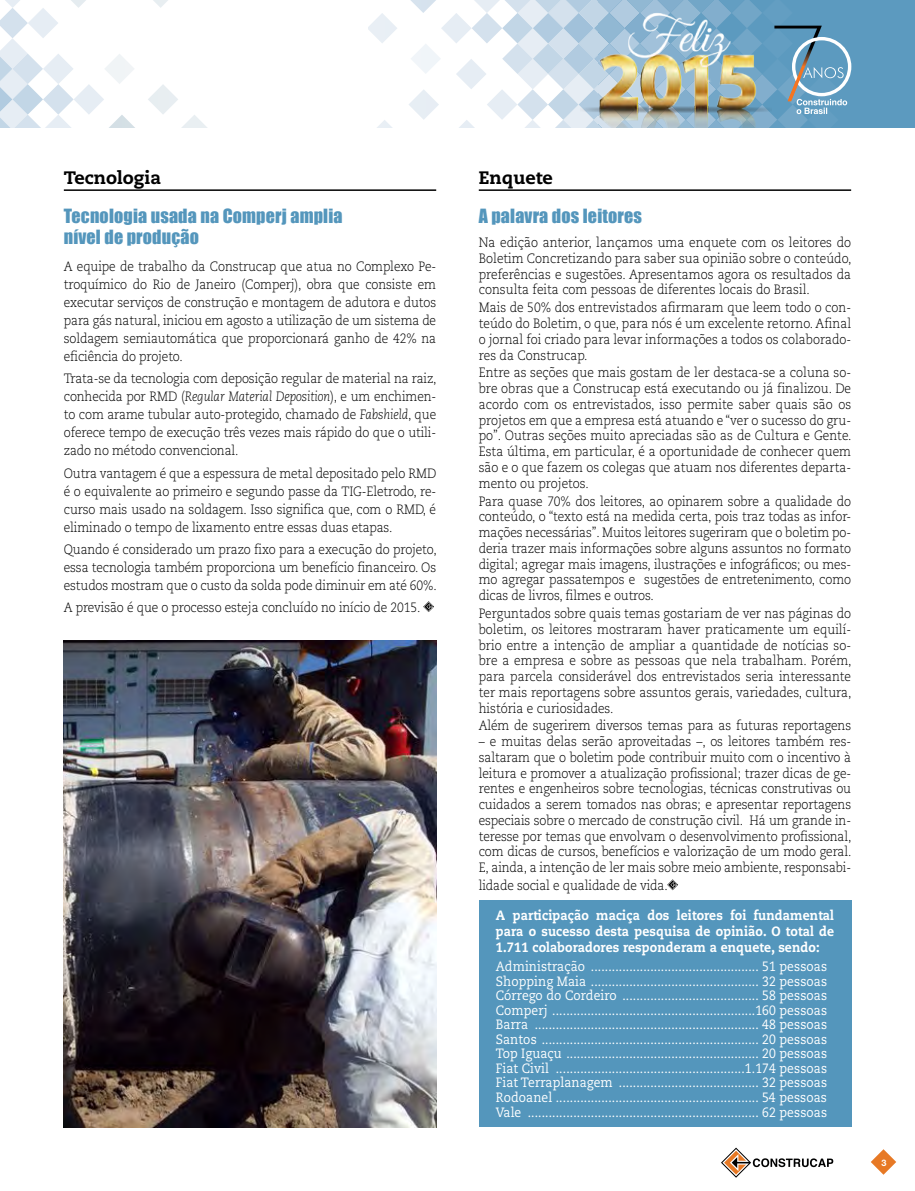
<style>
.page{position:relative;width:915px;height:1191px;background:#fff}
.page>*{position:absolute;margin:0;border:0;box-sizing:border-box;transform-origin:0 0}
.t1{font:18px/21.6px "Impact";letter-spacing:.01em;color:#5496bc}
.t2{font:800 18px "Caecilia LT Std";color:#000}
.t3{font:300 13.5px/15.8px "Caecilia LT Std";letter-spacing:-.01em;color:#000;text-align:justify;scale:.9 1}
.t4{font:13.5px/14.5px "Caecilia LT Std";letter-spacing:.01em;color:#fff;text-align:justify;scale:.9 1}
.t5{font:800 13.5px/16.2px "Caecilia LT Std";letter-spacing:.01em;color:#fff;text-align:justify;scale:.9 1}
.t6{font:700 9px "Helvetica Neue LT";color:#fff}
.s1{font-style:italic}
</style>
<div class="page">
<img style="left:64px;top:641px;width:372px;height:486px">
<div style="left:479px;top:900px;width:372px;height:227px;background:#5496bc"></div>
<svg style="left:153px;top:0;width:15px;height:8px"></svg>
<svg style="left:0;top:0;width:135px;height:128px"></svg>
<svg style="left:148px;top:85px;width:59px;height:43px"></svg>
<svg style="left:423px;top:601px;width:11px;height:11px"></svg>
<svg style="left:667px;top:879px;width:11px;height:11px"></svg>
<hr style="left:64px;top:189px;width:372px;height:2px;background:#000">
<hr style="left:478px;top:189px;width:372px;height:2px;background:#000">
<div style="left:598px;top:0;width:316px;height:127px;background:#5c9abf"></div>
<svg style="left:368px;top:13px;width:29px;height:30px"></svg>
<svg style="left:377px;top:120px;width:15px;height:8px"></svg>
<svg style="left:871px;top:1149px;width:24px;height:25px"></svg>
<svg style="left:721px;top:1147px;width:112px;height:30px"></svg>
<svg style="left:409px;top:0;width:442px;height:128px"></svg>
<h1 class="t2" style="left:64px;top:166px;width:99px">Tecnologia</h1>
<h1 class="t2" style="left:478px;top:166px;width:75px">Enquete</h1>
<h1 class="t1" style="left:64px;top:204px;width:280px">Tecnologia usada na Comperj amplia nível de produção</h1>
<p class="t3" style="left:64px;top:258px;width:415px;line-height:18px">A equipe de trabalho da Construcap que atua no Complexo Pe&shy;troquímico do Rio de Janeiro (Comperj), obra que consiste em executar serviços de construção e montagem de adutora e dutos para gás natural, iniciou em agosto a utilização de um sistema de soldagem semiautomática que proporcionará ganho de 42% na eficiência do projeto.</p>
<p class="t3" style="left:64px;top:370px;width:415px;line-height:18px">Trata-se da tecnologia com deposição regular de material na raiz, conhecida por RMD (<span class="s1">Regular Material Deposition</span>), e um enchimen&shy;to com arame tubular auto-protegido, chamado de <span class="s1">Fabshield</span>, que oferece tempo de execução três vezes mais rápido do que o utili&shy;zado no método convencional.</p>
<p class="t3" style="left:64px;top:464px;width:415px;line-height:18px">Outra vantagem é que a espessura de metal depositado pelo RMD é o equivalente ao primeiro e segundo passe da TIG-Eletrodo, re&shy;curso mais usado na soldagem. Isso significa que, com o RMD, é eliminado o tempo de lixamento entre essas duas etapas.</p>
<p class="t3" style="left:64px;top:540px;width:415px;line-height:18px">Quando é considerado um prazo fixo para a execução do projeto, essa tecnologia também proporciona um benefício financeiro. Os estudos mostram que o custo da solda pode diminuir em até 60%.</p>
<p class="t3" style="left:64px;top:600px;width:397px">A previsão é que o processo esteja concluído no início de 2015.</p>
<h1 class="t1" style="left:478px;top:204px;width:165px">A palavra dos leitores</h1>
<p class="t3" style="left:478px;top:235px;width:415px">Na edição anterior, lançamos uma enquete com os leitores do Boletim Concretizando para saber sua opinião sobre o conteúdo, preferências e sugestões. Apresentamos agora os resultados da consulta feita com pessoas de diferentes locais do Brasil.</p>
<p class="t3" style="left:478px;top:300px;width:415px">Mais de 50% dos entrevistados afirmaram que leem todo o con&shy;teúdo do Boletim, o que, para nós é um excelente retorno. Afinal o jornal foi criado para levar informações a todos os colaborado&shy;res da Construcap.</p>
<p class="t3" style="left:478px;top:365px;width:415px">Entre as seções que mais gostam de ler destaca-se a coluna so&shy;bre obras que a Construcap está executando ou já finalizou. De acordo com os entrevistados, isso permite saber quais são os projetos em que a empresa está atuando e “ver o sucesso do gru&shy;po”. Outras seções muito apreciadas são as de Cultura e Gente.<br>Esta última, em particular, é a oportunidade de conhecer quem são e o que fazem os colegas que atuam nos diferentes departa&shy;mento ou projetos.</p>
<p class="t3" style="left:478px;top:493px;width:415px">Para quase 70% dos leitores, ao opinarem sobre a qualidade do conteúdo, o “texto está na medida certa, pois traz todas as infor&shy;mações necessárias”. Muitos leitores sugeriram que o boletim po&shy;deria trazer mais informações sobre alguns assuntos no formato digital; agregar mais imagens, ilustrações e infográficos; ou mes&shy;mo agregar passatempos e sugestões de entretenimento, como dicas de livros, filmes e outros.</p>
<p class="t3" style="left:478px;top:606px;width:415px">Perguntados sobre quais temas gostariam de ver nas páginas do boletim, os leitores mostraram haver praticamente um equilí&shy;brio entre a intenção de ampliar a quantidade de notícias so&shy;bre a empresa e sobre as pessoas que nela trabalham. Porém, para parcela considerável dos entrevistados seria interessante ter mais reportagens sobre assuntos gerais, variedades, cultura, história e curiosidades.</p>
<p class="t3" style="left:478px;top:718px;width:415px">Além de sugerirem diversos temas para as futuras reportagens</p>
<p class="t3" style="left:478px;top:734px;width:415px">– e muitas delas serão aproveitadas –, os leitores também res&shy;saltaram que o boletim pode contribuir muito com o incentivo à leitura e promover a atualização profissional; trazer dicas de ge&shy;rentes e engenheiros sobre tecnologias, técnicas construtivas ou cuidados a serem tomados nas obras; e apresentar reportagens especiais sobre o mercado de construção civil. Há um grande in&shy;teresse por temas que envolvam o desenvolvimento profissional, com dicas de cursos, benefícios e valorização de um modo geral.<br>E, ainda, a intenção de ler mais sobre meio ambiente, responsabi-</p>
<p class="t3" style="left:478px;top:878px;width:211px">lidade social e qualidade de vida.</p>
<p class="t5" style="left:495px;top:907px;width:377px">A participação maciça dos leitores foi fundamental para o sucesso desta pesquisa de opinião. O total de 1.711 colaboradores responderam a enquete, sendo:</p>
<p class="t4" style="left:495px;top:959px;width:369px">Administração ................................................ 51 pessoas Shopping Maia ................................................ 32 pessoas Córrego do Cordeiro ....................................... 58 pessoas Comperj ..........................................................160 pessoas Barra ................................................................ 48 pessoas Santos .............................................................. 20 pessoas Top Iguaçu ....................................................... 20 pessoas Fiat Civil ......................................................1.174 pessoas Fiat Terraplanagem ........................................ 32 pessoas Rodoanel .......................................................... 54 pessoas Vale .................................................................. 62 pessoas</p>
<p class="t6" style="left:881px;top:1156px;width:7px">3</p>
</div>
